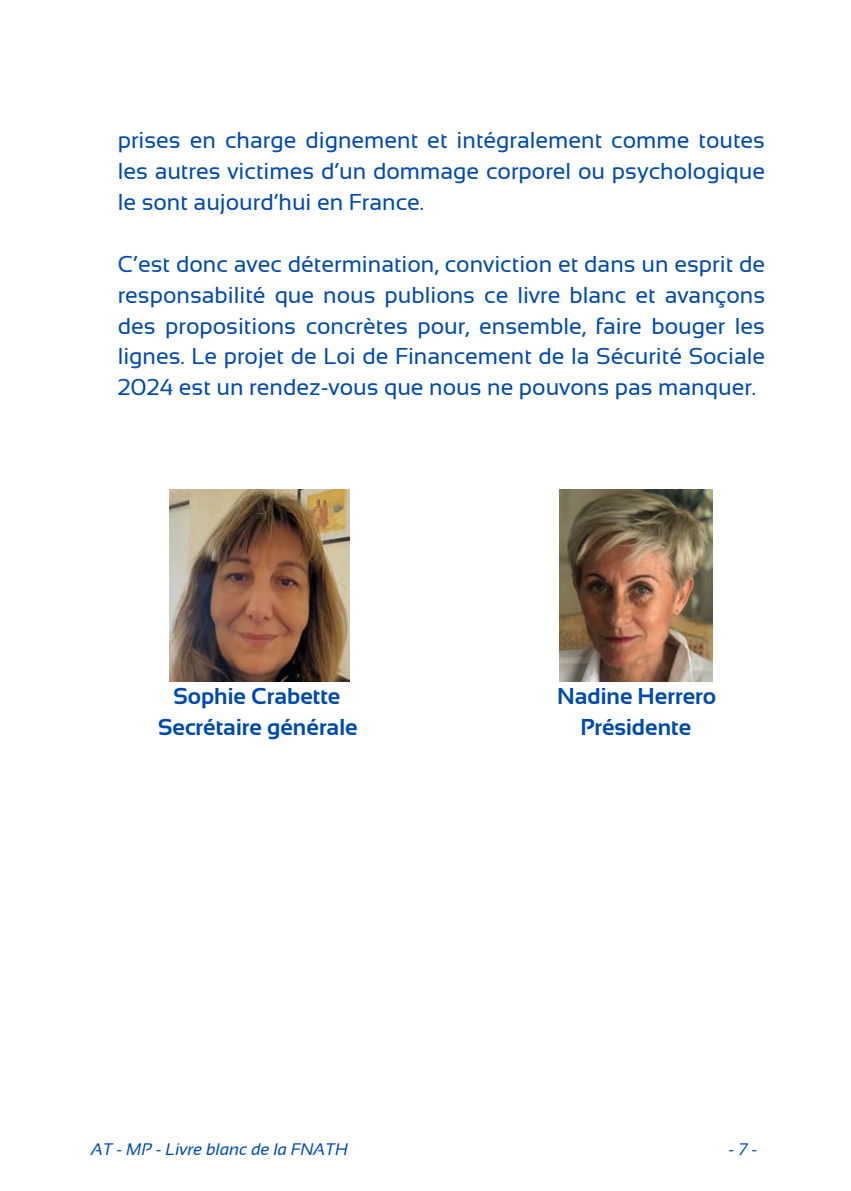
<style>
.page{position:relative;width:851px;height:1191px;background:#fff}
.page>*{position:absolute;margin:0;border:0;box-sizing:border-box;transform-origin:0 0}
.t1{font:23px/30.8px "Sansation";color:#004aad;text-align:justify}
.t2{font:700 23px "Sansation";color:#004aad}
.t3{font:italic 16.8px "Sansation";color:#004aad}
</style>
<div class="page">
<img style="left:169px;top:490px;width:180px;height:192px">
<img style="left:559px;top:490px;width:153px;height:192px">
<p class="t1" style="left:118px;top:125px;width:648px">prises en charge dignement et intégralement comme toutes les autres victimes d’un dommage corporel ou psychologique le sont aujourd’hui en France.</p>
<p class="t1" style="left:118px;top:249px;width:648px">C’est donc avec détermination, conviction et dans un esprit de responsabilité que nous publions ce livre blanc et avançons des propositions concrètes pour, ensemble, faire bouger les lignes. Le projet de Loi de Financement de la Sécurité Sociale 2024 est un rendez-vous que nous ne pouvons pas manquer.</p>
<p class="t2" style="left:173px;top:683px;width:168px">Sophie Crabette</p>
<p class="t2" style="left:556px;top:683px;width:161px">Nadine Herrero</p>
<p class="t2" style="left:158px;top:714px;width:201px">Secrétaire générale</p>
<p class="t2" style="left:580px;top:714px;width:112px">Présidente</p>
<p class="t3" style="left:91px;top:1139px;width:258px">AT - MP - Livre blanc de la FNATH</p>
<p class="t3" style="left:728px;top:1139px;width:30px">- 7 -</p>
</div>
